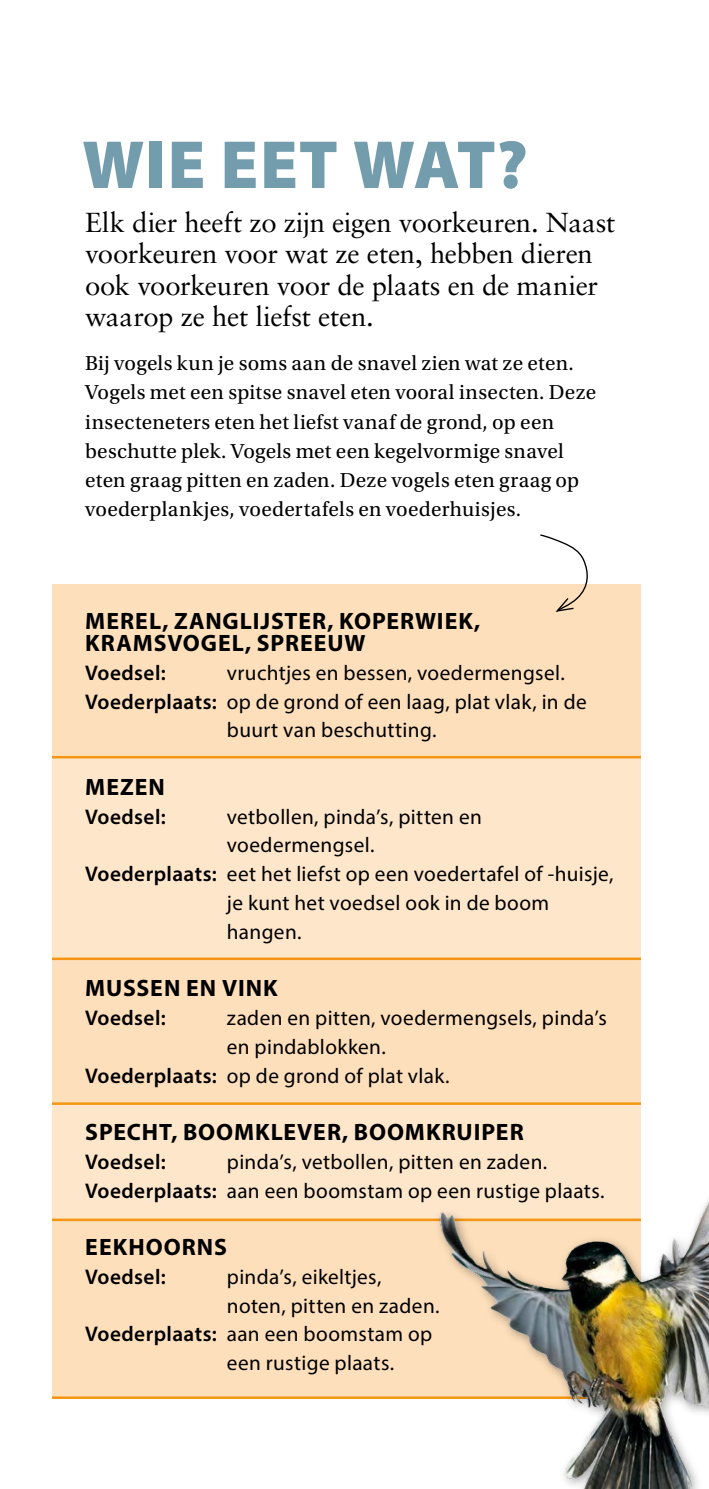
<style>
.page{position:relative;width:709px;height:1489px;background:#fff}
.page>*{position:absolute;margin:0;border:0;box-sizing:border-box;transform-origin:0 0}
.t1{font:900 68.75px "Myriad Pro";letter-spacing:.01em;color:#739cad}
.t2{font:27.5px/31.2px "Sabon LT Std";letter-spacing:-.01em;color:#000}
.t3{font:700 23.75px/22.5px "Myriad Pro";letter-spacing:.04em;color:#000}
.t4{font:21.25px/28.8px "Myriad Pro";letter-spacing:.02em;color:#000}
.t5{font:21.25px/29.2px "Utopia Std";letter-spacing:.015em;color:#000}
.t6{font:600 21.25px "Myriad Pro";letter-spacing:.02em;color:#000}
.s1{font-weight:600}
</style>
<div class="page">
<div style="left:52px;top:584px;width:589px;height:814px;background:#fedfbb"></div>
<div style="left:52px;top:757px;width:589px;height:200px;background:#fee6cb"></div>
<div style="left:52px;top:1103px;width:589px;height:114px;background:#fee6cb"></div>
<hr style="left:52px;top:756px;width:589px;height:2px;background:#f49613">
<hr style="left:52px;top:957px;width:589px;height:3px;background:#f49613">
<hr style="left:52px;top:1102px;width:589px;height:2px;background:#f49613">
<hr style="left:52px;top:1218px;width:589px;height:2px;background:#f49613">
<hr style="left:52px;top:1396px;width:589px;height:2px;background:#f49613">
<svg style="left:540px;top:534px;width:48px;height:78px"></svg>
<img style="left:394px;top:1200px;width:315px;height:288px">
<h1 class="t1" style="left:82px;top:119px;width:447px">WIE EET WAT?</h1>
<p class="t2" style="left:85px;top:207px;width:531px">Elk dier heeft zo zijn eigen voorkeuren. Naast voorkeuren voor wat ze eten, hebben dieren ook voorkeuren voor de plaats en de manier waarop ze het liefst eten.</p>
<p class="t5" style="left:85px;top:349px;width:512px">Bij vogels kun je soms aan de snavel zien wat ze eten.<br>Vogels met een spitse snavel eten vooral insecten. Deze insecteneters eten het liefst vanaf de grond, op een beschutte plek. Vogels met een kegelvormige snavel eten graag pitten en zaden. Deze vogels eten graag op voederplankjes, voedertafels en voederhuisjes.</p>
<p class="t3" style="left:85px;top:608px;width:396px">MEREL, ZANGLIJSTER, KOPERWIEK,<br>KRAMSVOGEL, SPREEUW</p>
<p class="t6" style="left:85px;top:659px;width:82px">Voedsel:</p>
<p class="t4" style="left:227px;top:658px;width:339px">vruchtjes en bessen, voedermengsel.</p>
<p class="t4" style="left:85px;top:686px;width:503px"><span class="s1">Voederplaats:</span> op de grond of een laag, plat vlak, in de</p>
<p class="t4" style="left:227px;top:715px;width:211px">buurt van beschutting.</p>
<p class="t3" style="left:85px;top:774px;width:81px">MEZEN</p>
<p class="t6" style="left:85px;top:803px;width:82px">Voedsel:</p>
<p class="t4" style="left:227px;top:801px;width:256px">vetbollen, pinda’s, pitten en</p>
<p class="t4" style="left:227px;top:830px;width:149px">voedermengsel.</p>
<p class="t4" style="left:85px;top:859px;width:530px"><span class="s1">Voederplaats:</span> eet het liefst op een voedertafel of -huisje,</p>
<p class="t4" style="left:227px;top:888px;width:324px">je kunt het voedsel ook in de boom</p>
<p class="t4" style="left:227px;top:916px;width:76px">hangen.</p>
<p class="t3" style="left:85px;top:976px;width:194px">MUSSEN EN VINK</p>
<p class="t6" style="left:85px;top:1004px;width:82px">Voedsel:</p>
<p class="t4" style="left:227px;top:1003px;width:381px">zaden en pitten, voedermengsels, pinda’s</p>
<p class="t4" style="left:227px;top:1031px;width:160px">en pindablokken.</p>
<p class="t4" style="left:85px;top:1060px;width:366px"><span class="s1">Voederplaats:</span> op de grond of plat vlak.</p>
<p class="t3" style="left:85px;top:1119px;width:440px">SPECHT, BOOMKLEVER, BOOMKRUIPER</p>
<p class="t6" style="left:85px;top:1148px;width:82px">Voedsel:</p>
<p class="t4" style="left:85px;top:1146px;width:521px;text-indent:142px">pinda’s, vetbollen, pitten en zaden.<br><span class="s1">Voederplaats:</span> aan een boomstam op een rustige plaats.</p>
<p class="t3" style="left:85px;top:1234px;width:143px">EEKHOORNS</p>
<p class="t6" style="left:85px;top:1263px;width:82px">Voedsel:</p>
<p class="t4" style="left:227px;top:1261px;width:156px">pinda’s, eikeltjes,</p>
<p class="t4" style="left:227px;top:1290px;width:214px">noten, pitten en zaden.</p>
<p class="t4" style="left:85px;top:1319px;width:349px"><span class="s1">Voederplaats:</span> aan een boomstam op</p>
<p class="t4" style="left:227px;top:1348px;width:169px">een rustige plaats.</p>
</div>
